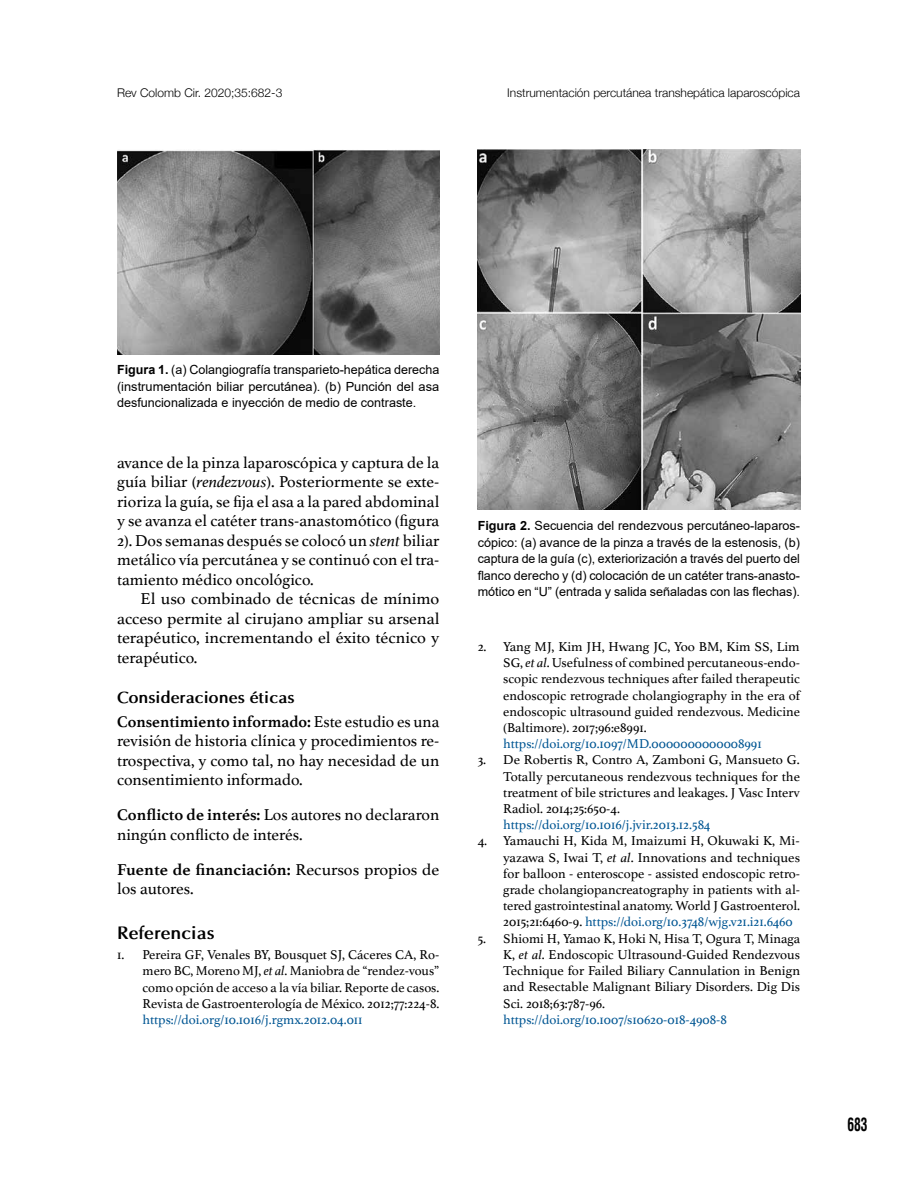
<style>
.page{position:relative;width:915px;height:1191px;background:#fff}
.page>*{position:absolute;margin:0;border:0;box-sizing:border-box;transform-origin:0 0}
.t1{font:700 18px "Optima";color:#000}
.t2{font:700 condensed 18px "Helvetica LT Std";color:#000;scale:.75 1}
.t3{font:16.5px/19.5px "Athelas";color:#000;text-align:justify}
.t4{font:700 16.5px "Optima";color:#000}
.t5{font:13.5px/16.2px "Athelas";color:#000;text-align:justify}
.t6{font:13.5px "Athelas";color:#005693}
.t7{font:12.6px/16.5px "Arial";color:#000;text-align:justify}
.t8{font:300 12px "Helvetica Neue";color:#000}
.s1{font-weight:700}
.s2{font-style:italic}
.s3{color:#005693}
</style>
<div class="page">
<img style="left:477px;top:150px;width:322px;height:359px">
<img style="left:117px;top:150px;width:322px;height:205px">
<p class="t8" style="left:117px;top:86px;width:167px">Rev Colomb Cir. 2020;35:682-3</p>
<p class="t8" style="left:507px;top:86px;width:294px">Instrumentación percutánea transhepática laparoscópica</p>
<p class="t7" style="left:117px;top:361px;width:324px"><span class="s1">Figura 1.</span> (a) Colangiografía transparieto-hepática derecha (instrumentación biliar percutánea). (b) Punción del asa desfuncionalizada e inyección de medio de contraste.</p>
<p class="t3" style="left:117px;top:452px;width:324px">avance de la pinza laparoscópica y captura de la guía biliar (<span class="s2">rendezvous</span>). Posteriormente se exte&shy;rioriza la guía, se fija el asa a la pared abdominal y se avanza el catéter trans-anastomótico (figura 2). Dos semanas después se colocó un <span class="s2">stent</span> biliar metálico vía percutánea y se continuó con el tra&shy;tamiento médico oncológico.</p>
<p class="t3" style="left:117px;top:588px;width:324px;text-indent:23px">El uso combinado de técnicas de mínimo acceso permite al cirujano ampliar su arsenal terapéutico, incrementando el éxito técnico y terapéutico.</p>
<p class="t4" style="left:117px;top:687px;width:179px">Consideraciones éticas</p>
<p class="t3" style="left:117px;top:711px;width:324px"><span class="s1">Consentimiento informado:</span> Este estudio es una revisión de historia clínica y procedimientos re&shy;trospectiva, y como tal, no hay necesidad de un consentimiento informado.</p>
<p class="t3" style="left:117px;top:804px;width:324px"><span class="s1">Conflicto de interés:</span> Los autores no declararon ningún conflicto de interés.</p>
<p class="t3" style="left:117px;top:859px;width:324px"><span class="s1">Fuente de financiación:</span> Recursos propios de los autores.</p>
<h1 class="t1" style="left:117px;top:921px;width:99px">Referencias</h1>
<p class="t5" style="left:142px;top:946px;width:298px;text-indent:-26px">1. Pereira GF, Venales BY, Bousquet SJ, Cáceres CA, Ro&shy;mero BC, Moreno MJ, <span class="s2">et al</span>. Maniobra de “rendez-vous” como opción de acceso a la vía biliar. Reporte de casos.<br>Revista de Gastroenterología de México. 2012;77:224-8.</p>
<p class="t6" style="left:142px;top:1009px;width:221px">https://doi.org/10.1016/j.rgmx.2012.04.011</p>
<p class="t7" style="left:477px;top:517px;width:324px"><span class="s1">Figura 2.</span> Secuencia del rendezvous percutáneo-laparos&shy;cópico: (a) avance de la pinza a través de la estenosis, (b) captura de la guía (c), exteriorización a través del puerto del flanco derecho y (d) colocación de un catéter trans-anasto&shy;mótico en “U” (entrada y salida señaladas con las flechas).</p>
<p class="t5" style="left:503px;top:638px;width:298px;text-indent:-26px">2. Yang MJ, Kim JH, Hwang JC, Yoo BM, Kim SS, Lim SG, <span class="s2">et al</span>. Usefulness of combined percutaneous-endo&shy;scopic rendezvous techniques after failed therapeutic endoscopic retrograde cholangiography in the era of endoscopic ultrasound guided rendezvous. Medicine (Baltimore). 2017;96:e8991.</p>
<p class="t6" style="left:503px;top:733px;width:260px">https://doi.org/10.1097/MD.0000000000008991</p>
<p class="t5" style="left:503px;top:751px;width:298px;text-indent:-26px">3. De Robertis R, Contro A, Zamboni G, Mansueto G.<br>Totally percutaneous rendezvous techniques for the treatment of bile strictures and leakages. J Vasc Interv Radiol. 2014;25:650-4.</p>
<p class="t6" style="left:503px;top:814px;width:208px">https://doi.org/10.1016/j.jvir.2013.12.584</p>
<p class="t5" style="left:503px;top:832px;width:298px;text-indent:-26px">4. Yamauchi H, Kida M, Imaizumi H, Okuwaki K, Mi&shy;yazawa S, Iwai T, <span class="s2">et al</span>. Innovations and techniques for balloon - enteroscope - assisted endoscopic retro&shy;grade cholangiopancreatography in patients with al&shy;tered gastrointestinal anatomy. World J Gastroenterol.<br>2015;21:6460-9. <span class="s3">https://doi.org/10.3748/wjg.v21.i21.6460</span></p>
<p class="t5" style="left:503px;top:929px;width:298px;text-indent:-26px">5. Shiomi H, Yamao K, Hoki N, Hisa T, Ogura T, Minaga K, <span class="s2">et al</span>. Endoscopic Ultrasound-Guided Rendezvous Technique for Failed Biliary Cannulation in Benign and Resectable Malignant Biliary Disorders. Dig Dis Sci. 2018;63:787-96.</p>
<p class="t6" style="left:503px;top:1008px;width:225px">https://doi.org/10.1007/s10620-018-4908-8</p>
<h1 class="t2" style="left:847px;top:1113px;width:28px">683</h1>
</div>
